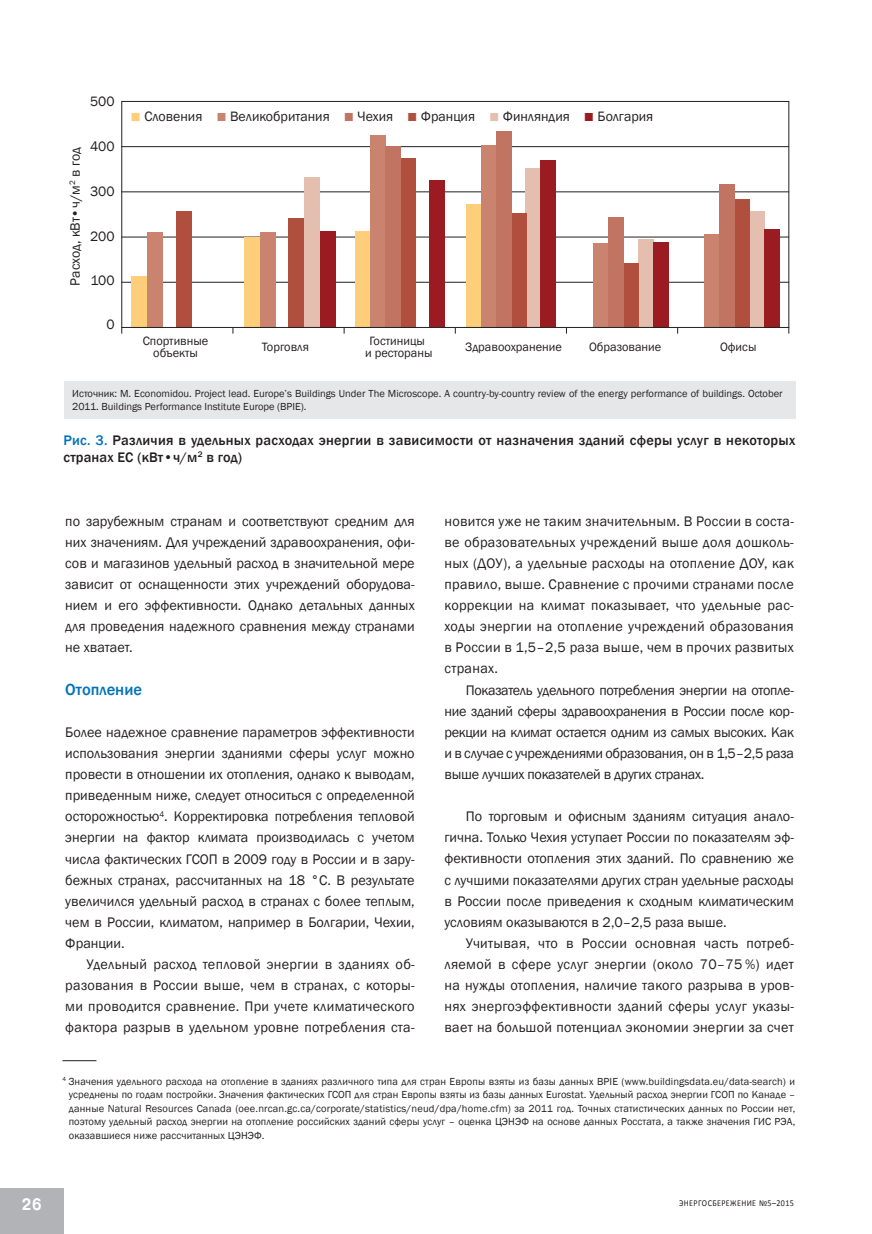
<style>
.page{position:relative;width:872px;height:1234px;background:#fff}
.page>*{position:absolute;margin:0;border:0;box-sizing:border-box;transform-origin:0 0}
.t1{font:500 16.5px "Franklin Gothic";color:#0072bc}
.t2{font:700 16.5px "Pragmatica";color:#fff;scale:.89 1}
.t3{font:14.25px/21.1px "Franklin Gothic";color:#231f20;text-align:justify}
.t4{font:500 14.25px/17.1px "Franklin Gothic";letter-spacing:.02em;color:#231f20}
.t5{font:13.95px "Franklin Gothic";color:#231f20}
.t6{font:12.45px/12.5px "Franklin Gothic";color:#231f20;text-align:center}
.t7{font:10.5px/13.5px "Franklin Gothic";color:#231f20;text-align:justify}
.t8{font:9px "Calibri";letter-spacing:.05em;color:#231f20;scale:.89 1}
.s1{font-size:17.1px;color:#fece7a}
.s2{font-size:17.1px;color:#c9836f}
.s3{font-size:17.1px;color:#c17462}
.s4{font-size:17.1px;color:#b14f3e}
.s5{font-size:17.1px;color:#e4beaf}
.s6{font-size:17.1px;color:#9a1b21}
.s7{color:#0072bc}
</style>
<div class="page">
<div style="left:0;top:1188px;width:64px;height:45px;background:#b2b3b7"></div>
<hr style="left:62px;top:1060px;width:34px;height:1px;background:#231f20">
<hr style="left:122px;top:101px;width:667px;height:1px;background:#231f20">
<hr style="left:122px;top:146px;width:667px;height:1px;background:#231f20">
<hr style="left:122px;top:191px;width:667px;height:1px;background:#231f20">
<hr style="left:122px;top:237px;width:667px;height:1px;background:#231f20">
<hr style="left:122px;top:282px;width:667px;height:1px;background:#231f20">
<hr style="left:121px;top:101px;width:1px;height:227px;background:#231f20">
<hr style="left:788px;top:101px;width:1px;height:227px;background:#231f20">
<div style="left:131px;top:276px;width:16px;height:51px;background:#fece7a"></div>
<div style="left:147px;top:232px;width:16px;height:95px;background:#c9836f"></div>
<div style="left:244px;top:237px;width:16px;height:90px;background:#fece7a"></div>
<div style="left:260px;top:232px;width:15px;height:95px;background:#c9836f"></div>
<div style="left:176px;top:211px;width:16px;height:116px;background:#b14f3e"></div>
<div style="left:288px;top:218px;width:16px;height:109px;background:#b14f3e"></div>
<div style="left:304px;top:177px;width:16px;height:150px;background:#e4beaf"></div>
<div style="left:525px;top:168px;width:16px;height:159px;background:#e4beaf"></div>
<div style="left:320px;top:231px;width:15px;height:96px;background:#9a1b21"></div>
<div style="left:355px;top:231px;width:16px;height:96px;background:#fece7a"></div>
<div style="left:370px;top:135px;width:16px;height:192px;background:#c9836f"></div>
<div style="left:400px;top:158px;width:16px;height:169px;background:#b14f3e"></div>
<div style="left:385px;top:146px;width:16px;height:181px;background:#c17462"></div>
<div style="left:429px;top:180px;width:16px;height:147px;background:#9a1b21"></div>
<div style="left:466px;top:204px;width:16px;height:123px;background:#fece7a"></div>
<div style="left:481px;top:145px;width:16px;height:182px;background:#c9836f"></div>
<div style="left:510px;top:213px;width:16px;height:114px;background:#b14f3e"></div>
<div style="left:496px;top:131px;width:15px;height:196px;background:#c17462"></div>
<div style="left:540px;top:160px;width:16px;height:167px;background:#9a1b21"></div>
<div style="left:638px;top:238px;width:16px;height:89px;background:#e4beaf"></div>
<div style="left:593px;top:243px;width:16px;height:84px;background:#c9836f"></div>
<div style="left:623px;top:263px;width:16px;height:64px;background:#b14f3e"></div>
<div style="left:608px;top:217px;width:16px;height:110px;background:#c17462"></div>
<div style="left:653px;top:242px;width:16px;height:85px;background:#9a1b21"></div>
<div style="left:749px;top:211px;width:16px;height:116px;background:#e4beaf"></div>
<div style="left:704px;top:233px;width:16px;height:94px;background:#c9836f"></div>
<div style="left:734px;top:199px;width:16px;height:128px;background:#b14f3e"></div>
<div style="left:719px;top:184px;width:16px;height:143px;background:#c17462"></div>
<div style="left:764px;top:229px;width:15px;height:98px;background:#9a1b21"></div>
<hr style="left:122px;top:327px;width:667px;height:1px;background:#231f20">
<div style="left:64px;top:381px;width:731px;height:37px;background:#e6e7e9"></div>
<p class="t5" style="left:90px;top:93px;width:26px">500</p>
<p class="t5" style="left:66px;top:285px;width:140px;rotate:-90deg">Расход, кВт•ч/м<sup>2</sup> в год</p>
<p class="t5" style="left:90px;top:138px;width:26px">400</p>
<p class="t5" style="left:90px;top:183px;width:26px">300</p>
<p class="t5" style="left:90px;top:228px;width:26px">200</p>
<p class="t5" style="left:90px;top:272px;width:26px">100</p>
<p class="t5" style="left:106px;top:316px;width:10px">0</p>
<p class="t5" style="left:131px;top:107px;width:524px"><span class="s1">■</span> Словения <span class="s2">■</span> Великобритания <span class="s3">■</span> Чехия <span class="s4">■</span> Франция <span class="s5">■</span> Финляндия <span class="s6">■</span> Болгария</p>
<p class="t6" style="left:143px;top:334px;width:67px">Спортивные объекты</p>
<p class="t6" style="left:262px;top:341px;width:49px">Торговля</p>
<p class="t6" style="left:365px;top:334px;width:69px">Гостиницы<br>и рестораны</p>
<p class="t6" style="left:465px;top:341px;width:98px">Здравоохранение</p>
<p class="t6" style="left:589px;top:341px;width:74px">Образование</p>
<p class="t6" style="left:720px;top:341px;width:38px">Офисы</p>
<p class="t7" style="left:72px;top:387px;width:712px;line-height:12.8px">Источник: M. Economidou. Project lead. Europe’s Buildings Under The Microscope. A country-by-country review of the energy performance of buildings. October<br>2011. Buildings Performance Institute Europe (BPIE).</p>
<p class="t4" style="left:63px;top:431px;width:733px"><span class="s7">Рис. 3.</span> Различия в удельных расходах энергии в зависимости от назначения зданий сферы услуг в некоторых странах ЕС (кВт•ч/м<sup>2</sup> в год)</p>
<p class="t3" style="left:65px;top:510px;width:351px">по зарубежным странам и соответствуют средним для них значениям. Для учреждений здравоохранения, офи&shy;сов и магазинов удельный расход в значительной мере зависит от оснащенности этих учреждений оборудова&shy;нием и его эффективности. Однако детальных данных для проведения надежного сравнения между странами не хватает.</p>
<p class="t1" style="left:65px;top:678px;width:78px">Отопление</p>
<p class="t3" style="left:65px;top:721px;width:351px">Более надежное сравнение параметров эффективности использования энергии зданиями сферы услуг можно провести в отношении их отопления, однако к выводам, приведенным ниже, следует относиться с определенной осторожностью<sup>4</sup>. Корректировка потребления тепловой энергии на фактор климата производилась с учетом числа фактических ГСОП в 2009 году в России и в зару&shy;бежных странах, рассчитанных на 18 °C. В результате увеличился удельный расход в странах с более теплым, чем в России, климатом, например в Болгарии, Чехии, Франции.</p>
<p class="t3" style="left:65px;top:953px;width:351px;text-indent:21px">Удельный расход тепловой энергии в зданиях об&shy;разования в России выше, чем в странах, с которы&shy;ми проводится сравнение. При учете климатического фактора разрыв в удельном уровне потребления ста-</p>
<p class="t3" style="left:444px;top:510px;width:351px">новится уже не таким значительным. В России в соста&shy;ве образовательных учреждений выше доля дошколь&shy;ных (ДОУ), а удельные расходы на отопление ДОУ, как правило, выше. Сравнение с прочими странами после коррекции на климат показывает, что удельные рас&shy;ходы энергии на отопление учреждений образования в России в 1,5–2,5 раза выше, чем в прочих развитых странах.</p>
<p class="t3" style="left:444px;top:679px;width:351px;text-indent:21px">Показатель удельного потребления энергии на отопле&shy;ние зданий сферы здравоохранения в России после кор&shy;рекции на климат остается одним из самых высоких. Как и в случае с учреждениями образования, он в 1,5–2,5 раза выше лучших показателей в других странах.</p>
<p class="t3" style="left:444px;top:806px;width:351px;text-indent:21px">По торговым и офисным зданиям ситуация анало&shy;гична. Только Чехия уступает России по показателям эф&shy;фективности отопления этих зданий. По сравнению же с лучшими показателями других стран удельные расходы в России после приведения к сходным климатическим условиям оказываются в 2,0–2,5 раза выше.</p>
<p class="t3" style="left:444px;top:932px;width:351px;text-indent:21px">Учитывая, что в России основная часть потреб&shy;ляемой в сфере услуг энергии (около 70–75 %) идет на нужды отопления, наличие такого разрыва в уров&shy;нях энергоэффективности зданий сферы услуг указы&shy;вает на большой потенциал экономии энергии за счет</p>
<p class="t7" style="left:69px;top:1074px;width:728px;text-indent:-6px"><sup>4</sup> Значения удельного расхода на отопление в зданиях различного типа для стран Европы взяты из базы данных BPIE (www.buildingsdata.eu/data-search) и усреднены по годам постройки. Значения фактических ГСОП для стран Европы взяты из базы данных Eurostat. Удельный расход энергии ГСОП по Канаде – данные Natural Resources Canada (oee.nrcan.gc.ca/corporate/statistics/neud/dpa/home.cfm) за 2011 год. Точных статистических данных по России нет, поэтому удельный расход энергии на отопление российских зданий сферы услуг – оценка ЦЭНЭФ на основе данных Росстата, а также значения ГИС РЭА, оказавшиеся ниже рассчитанных ЦЭНЭФ.</p>
<p class="t2" style="left:22px;top:1193px;width:24px">26</p>
<p class="t8" style="left:679px;top:1196px;width:130px">ЭНЕРГОСБЕРЕЖЕНИЕ №5–2015</p>
</div>
